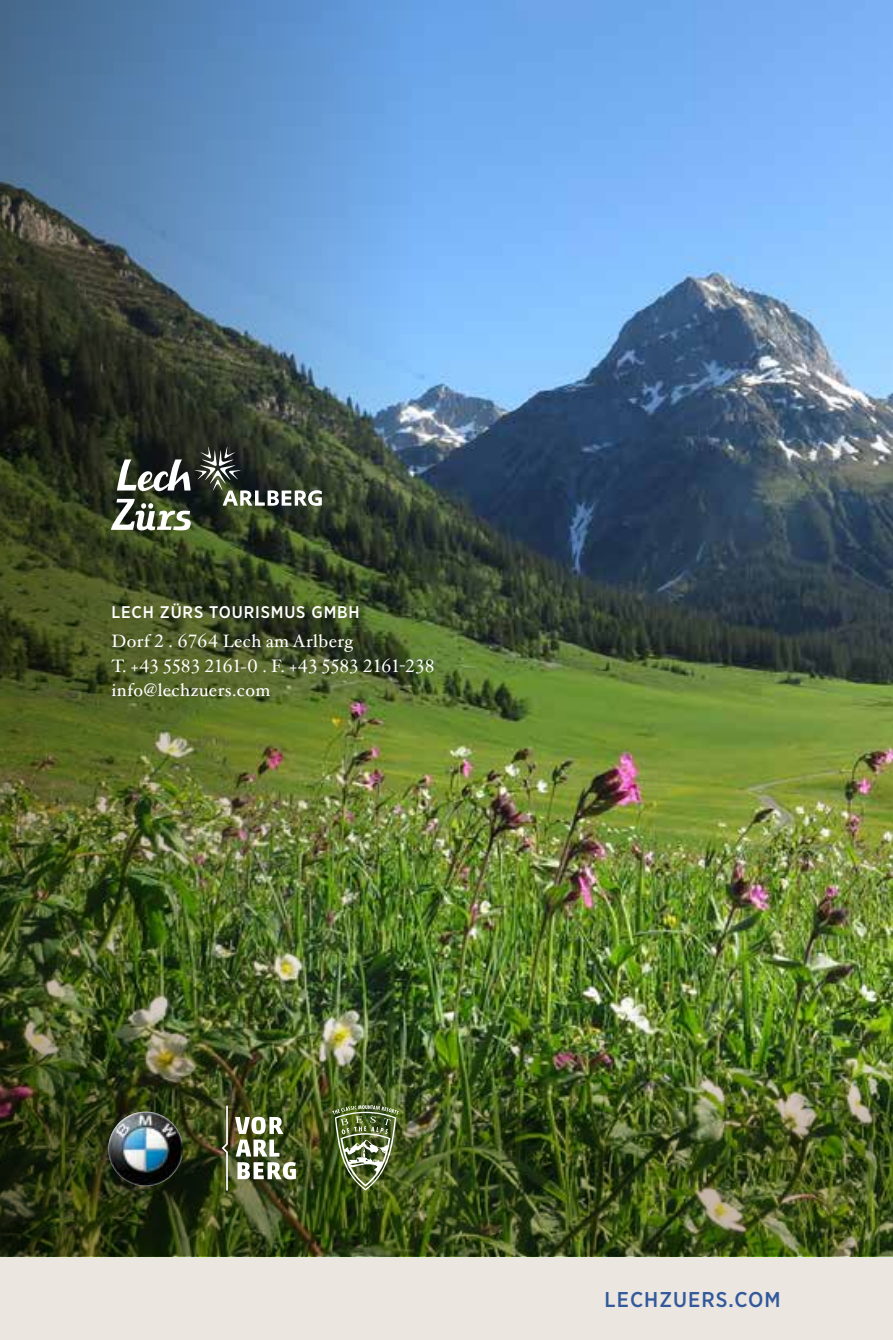
<style>
.page{position:relative;width:893px;height:1340px;background:#fff}
.page>*{position:absolute;margin:0;border:0;box-sizing:border-box;transform-origin:0 0}
.t1{font:500 21.38px "Gotham Narrow";letter-spacing:.05em;color:#32599b}
.t2{font:18px/24.8px "Hoefler Text Pro";letter-spacing:.02em;color:#fff}
.t3{font:500 16.88px "Gotham Narrow";letter-spacing:.05em;color:#fff}
</style>
<div class="page">
<div style="left:0;top:0;width:893px;height:1339px;background:#ece6e0"></div>
<img style="left:423px;top:0;width:470px;height:990px">
<img style="left:423px;top:990px;width:470px;height:266px">
<img style="left:0;top:0;width:423px;height:1256px">
<svg style="left:111px;top:446px;width:211px;height:86px;background:#4a5244"></svg>
<img style="left:108px;top:1111px;width:75px;height:75px">
<svg style="left:222px;top:1105px;width:6px;height:85px"></svg>
<svg style="left:235px;top:1116px;width:61px;height:63px;background:#899174"></svg>
<svg style="left:332px;top:1105px;width:67px;height:85px;background:#687949"></svg>
<p class="t3" style="left:111px;top:601px;width:250px">LECH ZÜRS TOURISMUS GMBH</p>
<p class="t2" style="left:111px;top:627px;width:325px">Dorf 2 . 6764 Lech am Arlberg<br>T. +43 5583 2161-0 . F. +43 5583 2161-238 info@lechzuers.com</p>
<p class="t1" style="left:605px;top:1285px;width:178px">LECHZUERS.COM</p>
</div>
